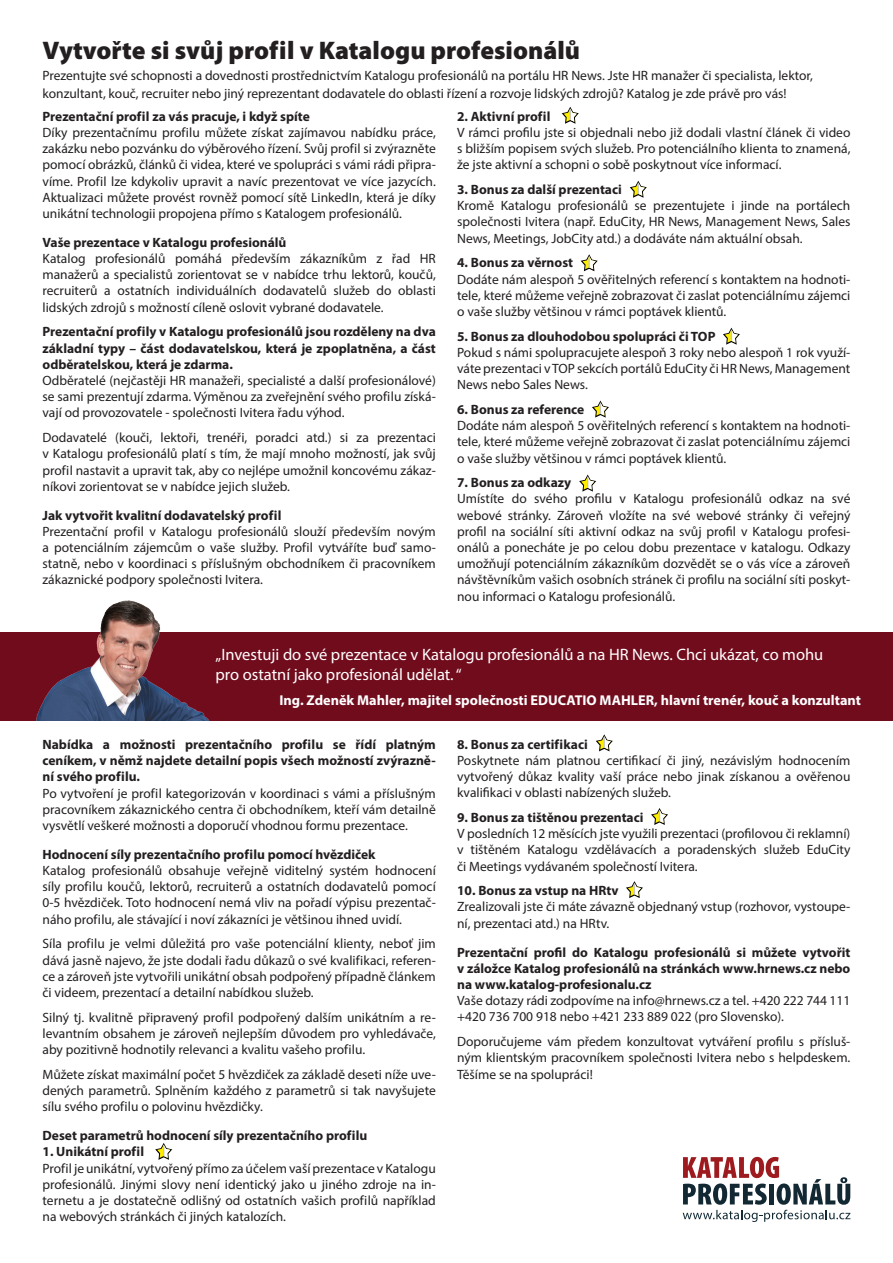
<style>
.page{position:relative;width:893px;height:1263px;background:#fff}
.page>*{position:absolute;margin:0;border:0;box-sizing:border-box;transform-origin:0 0}
.Nadpis_hlavni{font:900 25.5px "Myriad Pro";color:#231f20}
.Text_v_pruhu{font:16.5px/19.8px "Myriad Pro";color:#fff}
.Text_v_pruhu-2{font:700 14.25px "Myriad Pro";color:#fff}
.Odstavec_běžného_tex{font:13.5px/16.2px "Myriad Pro";color:#231f20;text-align:justify}
.Podnadpis{font:700 13.5px/16.2px "Myriad Pro";color:#231f20;text-align:justify}
.Tučný_běžný_text{font:700 13.5px/16.2px "Myriad Pro";color:#231f20;text-align:justify}
.Tabulka_nadpis{font:13.5px/18px "Myriad Pro";color:#231f20}
</style>
<div class="page">
<svg style="left:683px;top:1157px;width:167px;height:65px"></svg>
<div style="left:0;top:632px;width:893px;height:89px;background:#710c1d"></div>
<img style="left:36px;top:600px;width:174px;height:121px">
<svg style="left:155px;top:1143px;width:17px;height:17px"></svg>
<svg style="left:562px;top:107px;width:17px;height:17px"></svg>
<svg style="left:630px;top:181px;width:17px;height:17px"></svg>
<svg style="left:581px;top:254px;width:17px;height:17px"></svg>
<svg style="left:723px;top:328px;width:17px;height:17px"></svg>
<svg style="left:592px;top:401px;width:17px;height:17px"></svg>
<svg style="left:579px;top:475px;width:17px;height:17px"></svg>
<svg style="left:596px;top:734px;width:17px;height:17px"></svg>
<svg style="left:651px;top:808px;width:17px;height:17px"></svg>
<svg style="left:626px;top:881px;width:17px;height:17px"></svg>
<p class="Nadpis_hlavni" style="left:43px;top:36px;width:539px">Vytvořte si svůj profil v Katalogu profesionálů</p>
<p class="Tabulka_nadpis" style="left:43px;top:66px;width:772px">Prezentujte své schopnosti a dovednosti prostřednictvím Katalogu profesionálů na portálu HR News. Jste HR manažer či specialista, lektor, konzultant, kouč, recruiter nebo jiný reprezentant dodavatele do oblasti řízení a rozvoje lidských zdrojů? Katalog je zde právě pro vás!</p>
<p class="Tučný_běžný_text" style="left:457px;top:108px;width:95px">2. Aktivní profil</p>
<p class="Odstavec_běžného_tex" style="left:457px;top:124px;width:395px">V rámci profilu jste si objednali nebo již dodali vlastní článek či video s bližším popisem svých služeb. Pro potenciálního klienta to znamená, že jste aktivní a schopni o sobě poskytnout více informací.</p>
<p class="Tučný_běžný_text" style="left:457px;top:181px;width:166px">3. Bonus za další prezentaci</p>
<p class="Odstavec_běžného_tex" style="left:457px;top:197px;width:395px">Kromě Katalogu profesionálů se prezentujete i jinde na portálech společnosti Ivitera (např. EduCity, HR News, Management News, Sales News, Meetings, JobCity atd.) a dodáváte nám aktuální obsah.</p>
<p class="Tučný_běžný_text" style="left:457px;top:254px;width:118px">4. Bonus za věrnost</p>
<p class="Odstavec_běžného_tex" style="left:457px;top:271px;width:395px">Dodáte nám alespoň 5 ověřitelných referencí s kontaktem na hodnoti&shy;tele, které můžeme veřejně zobrazovat či zaslat potenciálnímu zájemci o vaše služby většinou v rámci poptávek klientů.</p>
<p class="Tučný_běžný_text" style="left:457px;top:328px;width:260px">5. Bonus za dlouhodobou spolupráci či TOP</p>
<p class="Odstavec_běžného_tex" style="left:457px;top:344px;width:395px">Pokud s námi spolupracujete alespoň 3 roky nebo alespoň 1 rok využí&shy;váte prezentaci v TOP sekcích portálů EduCity či HR News, Management News nebo Sales News.</p>
<p class="Tučný_běžný_text" style="left:457px;top:401px;width:129px">6. Bonus za reference</p>
<p class="Odstavec_běžného_tex" style="left:457px;top:417px;width:395px">Dodáte nám alespoň 5 ověřitelných referencí s kontaktem na hodnoti&shy;tele, které můžeme veřejně zobrazovat či zaslat potenciálnímu zájemci o vaše služby většinou v rámci poptávek klientů.</p>
<p class="Tučný_běžný_text" style="left:457px;top:474px;width:116px">7. Bonus za odkazy</p>
<p class="Odstavec_běžného_tex" style="left:457px;top:491px;width:395px">Umístíte do svého profilu v Katalogu profesionálů odkaz na své webové stránky. Zároveň vložíte na své webové stránky či veřejný profil na sociální síti aktivní odkaz na svůj profil v Katalogu profesi&shy;onálů a ponecháte je po celou dobu prezentace v katalogu. Odkazy umožňují potenciálním zákazníkům dozvědět se o vás více a zároveň návštěvníkům vašich osobních stránek či profilu na sociální síti poskyt&shy;nou informaci o Katalogu profesionálů.</p>
<p class="Podnadpis" style="left:43px;top:108px;width:269px">Prezentační profil za vás pracuje, i když spíte</p>
<p class="Odstavec_běžného_tex" style="left:43px;top:124px;width:395px">Díky prezentačnímu profilu můžete získat zajímavou nabídku práce, zakázku nebo pozvánku do výběrového řízení. Svůj profil si zvýrazněte pomocí obrázků, článků či videa, které ve spolupráci s vámi rádi připra&shy;víme. Profil lze kdykoliv upravit a navíc prezentovat ve více jazycích.<br>Aktualizaci můžete provést rovněž pomocí sítě LinkedIn, která je díky unikátní technologii propojena přímo s Katalogem profesionálů.</p>
<p class="Podnadpis" style="left:43px;top:234px;width:245px">Vaše prezentace v Katalogu profesionálů</p>
<p class="Odstavec_běžného_tex" style="left:43px;top:250px;width:395px">Katalog profesionálů pomáhá především zákazníkům z řad HR manažerů a specialistů zorientovat se v nabídce trhu lektorů, koučů, recruiterů a ostatních individuálních dodavatelů služeb do oblasti lidských zdrojů s možností cíleně oslovit vybrané dodavatele.</p>
<p class="Tučný_běžný_text" style="left:43px;top:323px;width:395px">Prezentační profily v Katalogu profesionálů jsou rozděleny na dva základní typy – část dodavatelskou, která je zpoplatněna, a část odběratelskou, která je zdarma.</p>
<p class="Odstavec_běžného_tex" style="left:43px;top:372px;width:395px">Odběratelé (nejčastěji HR manažeři, specialisté a další profesionálové) se sami prezentují zdarma. Výměnou za zveřejnění svého profilu získá&shy;vají od provozovatele - společnosti Ivitera řadu výhod.</p>
<p class="Odstavec_běžného_tex" style="left:43px;top:429px;width:395px">Dodavatelé (kouči, lektoři, trenéři, poradci atd.) si za prezentaci v Katalogu profesionálů platí s tím, že mají mnoho možností, jak svůj profil nastavit a upravit tak, aby co nejlépe umožnil koncovému zákaz&shy;níkovi zorientovat se v nabídce jejich služeb.</p>
<p class="Podnadpis" style="left:43px;top:507px;width:240px">Jak vytvořit kvalitní dodavatelský profil</p>
<p class="Odstavec_běžného_tex" style="left:43px;top:523px;width:395px">Prezentační profil v Katalogu profesionálů slouží především novým a potenciálním zájemcům o vaše služby. Profil vytváříte buď samo&shy;statně, nebo v koordinaci s příslušným obchodníkem či pracovníkem zákaznické podpory společnosti Ivitera.</p>
<p class="Text_v_pruhu" style="left:216px;top:644px;width:609px">„Investuji do své prezentace v Katalogu profesionálů a na HR News. Chci ukázat, co mohu pro ostatní jako profesionál udělat. “</p>
<p class="Text_v_pruhu-2" style="left:279px;top:691px;width:583px">Ing. Zdeněk Mahler, majitel společnosti EDUCATIO MAHLER, hlavní trenér, kouč a konzultant</p>
<p class="Tučný_běžný_text" style="left:457px;top:735px;width:132px">8. Bonus za certifikaci</p>
<p class="Odstavec_běžného_tex" style="left:457px;top:752px;width:395px">Poskytnete nám platnou certifikací či jiný, nezávislým hodnocením vytvořený důkaz kvality vaší práce nebo jinak získanou a ověřenou kvalifikaci v oblasti nabízených služeb.</p>
<p class="Tučný_běžný_text" style="left:457px;top:809px;width:188px">9. Bonus za tištěnou prezentaci</p>
<p class="Odstavec_běžného_tex" style="left:457px;top:825px;width:395px">V posledních 12 měsících jste využili prezentaci (profilovou či reklamní) v tištěném Katalogu vzdělávacích a poradenských služeb EduCity či Meetings vydávaném společností Ivitera.</p>
<p class="Tučný_běžný_text" style="left:457px;top:882px;width:163px">10. Bonus za vstup na HRtv</p>
<p class="Odstavec_běžného_tex" style="left:457px;top:899px;width:395px">Zrealizovali jste či máte závazně objednaný vstup (rozhovor, vystoupe&shy;ní, prezentaci atd.) na HRtv.</p>
<p class="Podnadpis" style="left:457px;top:943px;width:395px">Prezentační profil do Katalogu profesionálů si můžete vytvořit v záložce Katalog profesionálů na stránkách www.hrnews.cz nebo na www.katalog-profesionalu.cz</p>
<p class="Odstavec_běžného_tex" style="left:457px;top:992px;width:395px">Vaše dotazy rádi zodpovíme na info@hrnews.cz a tel. +420 222 744 111 +420 736 700 918 nebo +421 233 889 022 (pro Slovensko).</p>
<p class="Odstavec_běžného_tex" style="left:457px;top:1033px;width:395px">Doporučujeme vám předem konzultovat vytváření profilu s přísluš&shy;ným klientským pracovníkem společnosti Ivitera nebo s helpdeskem.<br>Těšíme se na spolupráci!</p>
<p class="Podnadpis" style="left:43px;top:736px;width:395px">Nabídka a možnosti prezentačního profilu se řídí platným ceníkem, v němž najdete detailní popis všech možností zvýrazně&shy;ní svého profilu.</p>
<p class="Odstavec_běžného_tex" style="left:43px;top:785px;width:395px">Po vytvoření je profil kategorizován v koordinaci s vámi a příslušným pracovníkem zákaznického centra či obchodníkem, kteří vám detailně vysvětlí veškeré možnosti a doporučí vhodnou formu prezentace.</p>
<p class="Podnadpis" style="left:43px;top:846px;width:335px">Hodnocení síly prezentačního profilu pomocí hvězdiček</p>
<p class="Odstavec_běžného_tex" style="left:43px;top:862px;width:395px">Katalog profesionálů obsahuje veřejně viditelný systém hodnocení síly profilu koučů, lektorů, recruiterů a ostatních dodavatelů pomocí 0-5 hvězdiček. Toto hodnocení nemá vliv na pořadí výpisu prezentač&shy;náho profilu, ale stávající i noví zákazníci je většinou ihned uvidí.</p>
<p class="Odstavec_běžného_tex" style="left:43px;top:935px;width:395px">Síla profilu je velmi důležitá pro vaše potenciální klienty, neboť jim dává jasně najevo, že jste dodali řadu důkazů o své kvalifikaci, referen&shy;ce a zároveň jste vytvořili unikátní obsah podpořený případně článkem či videem, prezentací a detailní nabídkou služeb.</p>
<p class="Odstavec_běžného_tex" style="left:43px;top:1009px;width:395px">Silný tj. kvalitně připravený profil podpořený dalším unikátním a re&shy;levantním obsahem je zároveň nejlepším důvodem pro vyhledávače, aby pozitivně hodnotily relevanci a kvalitu vašeho profilu.</p>
<p class="Odstavec_běžného_tex" style="left:43px;top:1066px;width:395px">Můžete získat maximální počet 5 hvězdiček za základě deseti níže uve&shy;dených parametrů. Splněním každého z parametrů si tak navyšujete sílu svého profilu o polovinu hvězdičky.</p>
<p class="Podnadpis" style="left:43px;top:1127px;width:326px">Deset parametrů hodnocení síly prezentačního profilu</p>
<p class="Tučný_běžný_text" style="left:43px;top:1143px;width:103px">1. Unikátní profil</p>
<p class="Odstavec_běžného_tex" style="left:43px;top:1160px;width:395px">Profil je unikátní, vytvořený přímo za účelem vaší prezentace v Katalogu profesionálů. Jinými slovy není identický jako u jiného zdroje na in&shy;ternetu a je dostatečně odlišný od ostatních vašich profilů například na webových stránkách či jiných katalozích.</p>
</div>
